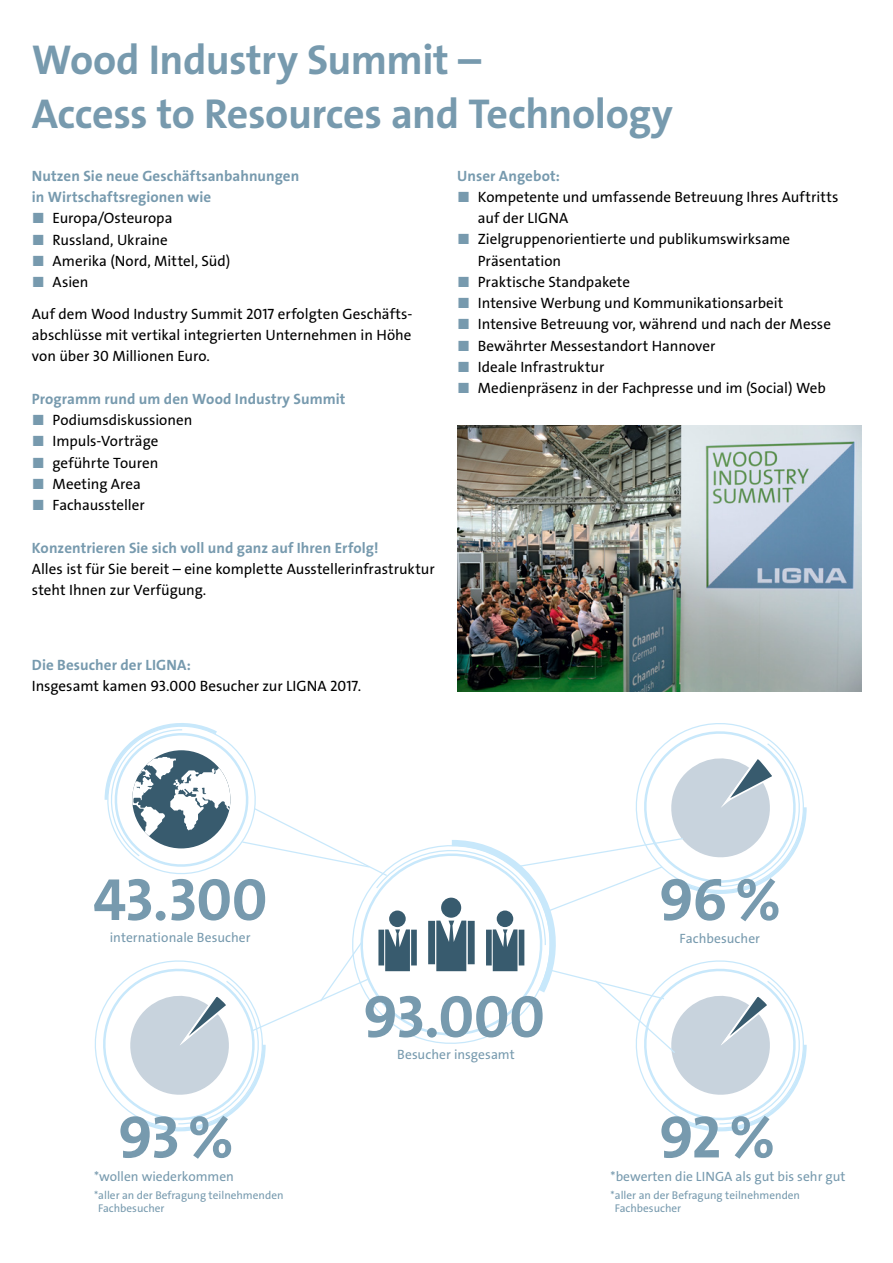
<style>
.page{position:relative;width:893px;height:1263px;background:#fff}
.page>*{position:absolute;margin:0;border:0;box-sizing:border-box;transform-origin:0 0}
.t1{font:60px "The Sans LP7 Bld";letter-spacing:-.015em;color:#779aae}
.t2{font:42px/53.1px "The Sans LP7 Bld";letter-spacing:-.01em;color:#779aae}
.t3{font:15px/21.3px "The Sans LP5 Plain";color:#000}
.t4{font:15px/21.3px "The Sans LP7 Bld";letter-spacing:.005em;color:#779aae}
.t5{font:13.5px "The Sans LP5 Plain";color:#779aae}
.t6{font:11.25px/13.5px "The Sans LP5 Plain";color:#779aae}
.s1{color:#779aae}
</style>
<div class="page">
<img style="left:457px;top:425px;width:404px;height:266px">
<svg style="left:94px;top:723px;width:713px;height:409px"></svg>
<h2 class="t2" style="left:32px;top:34px;width:643px">Wood Industry Summit –<br>Access to Resources and Technology</h2>
<p class="t4" style="left:32px;top:165px;width:269px">Nutzen Sie neue Geschäftsanbahnungen in Wirtschaftsregionen wie</p>
<p class="t3" style="left:32px;top:208px;width:142px"><span class="s1">■</span> Europa/Osteuropa</p>
<p class="t3" style="left:32px;top:229px;width:137px"><span class="s1">■</span> Russland, Ukraine</p>
<p class="t3" style="left:32px;top:250px;width:200px"><span class="s1">■</span> Amerika (Nord, Mittel, Süd)</p>
<p class="t3" style="left:32px;top:266px;width:381px;line-height:32px"><span class="s1">■</span> Asien<br>Auf dem Wood Industry Summit 2017 erfolgten Geschäfts-</p>
<p class="t3" style="left:32px;top:325px;width:381px">abschlüsse mit vertikal integrierten Unternehmen in Höhe von über 30 Millionen Euro.</p>
<p class="t4" style="left:32px;top:388px;width:315px">Programm rund um den Wood Industry Summit</p>
<p class="t3" style="left:32px;top:410px;width:162px"><span class="s1">■</span> Podiumsdiskussionen</p>
<p class="t3" style="left:32px;top:431px;width:128px"><span class="s1">■</span> Impuls-Vorträge</p>
<p class="t3" style="left:32px;top:452px;width:128px"><span class="s1">■</span> geführte Touren</p>
<p class="t3" style="left:32px;top:473px;width:111px"><span class="s1">■</span> Meeting Area</p>
<p class="t3" style="left:32px;top:495px;width:114px"><span class="s1">■</span> Fachaussteller</p>
<p class="t4" style="left:32px;top:537px;width:348px">Konzentrieren Sie sich voll und ganz auf Ihren Erfolg!</p>
<p class="t3" style="left:32px;top:558px;width:404px">Alles ist für Sie bereit – eine komplette Ausstellerinfrastruktur steht Ihnen zur Verfügung.</p>
<p class="t4" style="left:457px;top:165px;width:104px">Unser Angebot:</p>
<p class="t3" style="left:478px;top:186px;width:362px;text-indent:-21px"><span class="s1">■</span> Kompetente und umfassende Betreuung Ihres Auftritts auf der LIGNA</p>
<p class="t3" style="left:478px;top:229px;width:314px;text-indent:-21px"><span class="s1">■</span> Zielgruppenorientierte und publikumswirksame<br>Präsentation</p>
<p class="t3" style="left:457px;top:271px;width:174px"><span class="s1">■</span> Praktische Standpakete</p>
<p class="t3" style="left:457px;top:293px;width:328px"><span class="s1">■</span> Intensive Werbung und Kommunikationsarbeit</p>
<p class="t3" style="left:457px;top:314px;width:375px"><span class="s1">■</span> Intensive Betreuung vor, während und nach der Messe</p>
<p class="t3" style="left:457px;top:335px;width:260px"><span class="s1">■</span> Bewährter Messestandort Hannover</p>
<p class="t3" style="left:457px;top:356px;width:149px"><span class="s1">■</span> Ideale Infrastruktur</p>
<p class="t3" style="left:457px;top:378px;width:370px"><span class="s1">■</span> Medienpräsenz in der Fachpresse und im (Social) Web</p>
<p class="t4" style="left:32px;top:654px;width:161px">Die Besucher der LIGNA:</p>
<p class="t3" style="left:32px;top:675px;width:331px">Insgesamt kamen 93.000 Besucher zur LIGNA 2017.</p>
<h1 class="t1" style="left:93px;top:861px;width:176px">43.300</h1>
<p class="t5" style="left:110px;top:929px;width:142px">internationale Besucher</p>
<h1 class="t1" style="left:659px;top:861px;width:123px">96%</h1>
<p class="t5" style="left:680px;top:930px;width:82px">Fachbesucher</p>
<h1 class="t1" style="left:363px;top:978px;width:183px">93.000</h1>
<p class="t5" style="left:397px;top:1046px;width:119px">Besucher insgesamt</p>
<h1 class="t1" style="left:118px;top:1098px;width:117px">93%</h1>
<h1 class="t1" style="left:659px;top:1098px;width:118px">92%</h1>
<p class="t5" style="left:94px;top:1167px;width:141px">*wollen wiederkommen</p>
<p class="t6" style="left:98px;top:1188px;width:187px;text-indent:-4px">*aller an der Befragung teilnehmenden<br>Fachbesucher</p>
<p class="t5" style="left:611px;top:1167px;width:236px">*bewerten die LINGA als gut bis sehr gut</p>
<p class="t6" style="left:615px;top:1188px;width:187px;text-indent:-4px">*aller an der Befragung teilnehmenden<br>Fachbesucher</p>
</div>
